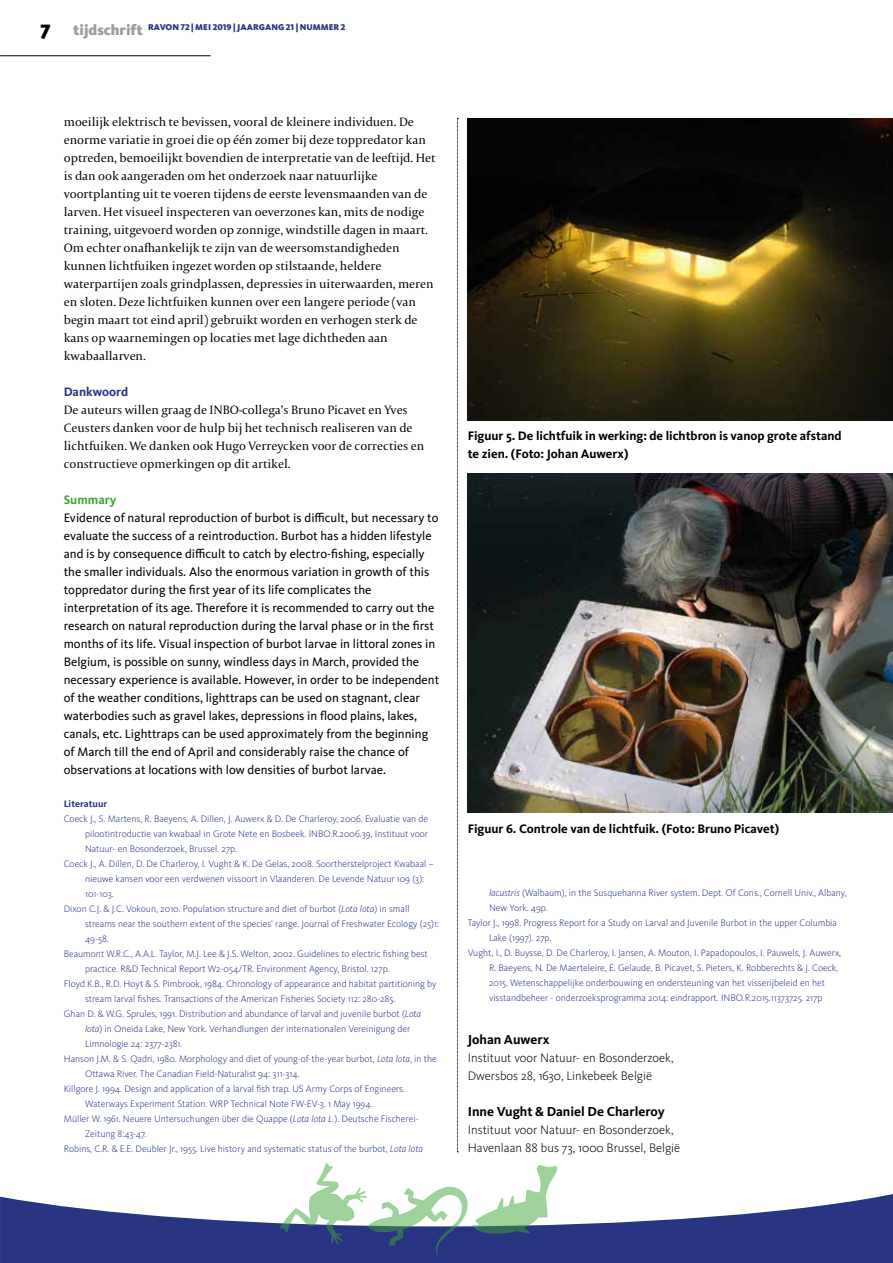
<style>
.page{position:relative;width:893px;height:1263px;background:#fff}
.page>*{position:absolute;margin:0;border:0;box-sizing:border-box;transform-origin:0 0}
.t1{font:700 13.5px "Kievit OT";color:#000}
.t2{font:12.75px/18px "Capitolium";color:#000}
.t3{font:12.75px/18px "Kievit OT";color:#000}
.t4{font:300 12.75px/18px "Kievit OT";color:#000}
.t5{font:700 12.75px/18px "Kievit OT";color:#000}
.t6{font:700 12.75px "Kievit OT";color:#283583}
.t7{font:700 12.75px "Kievit OT";color:#3fa535}
.t8{font:300 9.75px "Kievit OT";color:#283583}
.t9{font:700 9.75px "Kievit OT";color:#283583}
.t10{font:900 8.7px "Kievit OT";letter-spacing:.01em;color:#283583}
.s1{font-size:21px;color:#000}
.s2{font-size:15px;color:#9d9d9c}
.s3{font-style:italic}
</style>
<div class="page">
<svg style="left:0;top:1194px;width:893px;height:69px;fill:#283583"></svg>
<hr style="left:0;top:55px;width:211px;height:1px;background:#000">
<svg style="left:278px;top:1162px;width:279px;height:94px"></svg>
<svg style="left:457px;top:118px;width:1px;height:1034px"></svg>
<img style="left:468px;top:118px;width:425px;height:303px">
<img style="left:468px;top:474px;width:425px;height:338px">
<p class="t10" style="left:41px;top:21px;width:306px"><span class="s1">7</span> <span class="s2">tijdschrift</span> RAVON 72 | MEI 2019 | JAARGANG 21 | NUMMER 2</p>
<p class="t2" style="left:64px;top:113px;width:373px">moeilijk elektrisch te bevissen, vooral de kleinere individuen. De enorme variatie in groei die op één zomer bij deze toppredator kan optreden, bemoeilijkt bovendien de interpretatie van de leeftijd. Het is dan ook aangeraden om het onderzoek naar natuurlijke voortplanting uit te voeren tijdens de eerste levensmaanden van de larven. Het visueel inspecteren van oeverzones kan, mits de nodige training, uitgevoerd worden op zonnige, windstille dagen in maart.<br>Om echter onafhankelijk te zijn van de weersomstandigheden kunnen lichtfuiken ingezet worden op stilstaande, heldere waterpartijen zoals grindplassen, depressies in uiterwaarden, meren en sloten. Deze lichtfuiken kunnen over een langere periode (van begin maart tot eind april) gebruikt worden en verhogen sterk de kans op waarnemingen op locaties met lage dichtheden aan kwabaallarven.</p>
<h2 class="t6" style="left:64px;top:384px;width:66px">Dankwoord</h2>
<p class="t2" style="left:64px;top:401px;width:362px">De auteurs willen graag de INBO-collega’s Bruno Picavet en Yves Ceusters danken voor de hulp bij het technisch realiseren van de lichtfuiken. We danken ook Hugo Verreycken voor de correcties en constructieve opmerkingen op dit artikel.</p>
<h2 class="t7" style="left:64px;top:492px;width:54px">Summary</h2>
<p class="t3" style="left:64px;top:509px;width:377px">Evidence of natural reproduction of burbot is difficult, but necessary to evaluate the success of a reintroduction. Burbot has a hidden lifestyle and is by consequence difficult to catch by electro-fishing, especially the smaller individuals. Also the enormous variation in growth of this toppredator during the first year of its life complicates the interpretation of its age. Therefore it is recommended to carry out the research on natural reproduction during the larval phase or in the first months of its life. Visual inspection of burbot larvae in littoral zones in Belgium, is possible on sunny, windless days in March, provided the necessary experience is available. However, in order to be independent of the weather conditions, lighttraps can be used on stagnant, clear waterbodies such as gravel lakes, depressions in flood plains, lakes, canals, etc. Lighttraps can be used approximately from the beginning of March till the end of April and considerably raise the chance of observations at locations with low densities of burbot larvae.</p>
<p class="t9" style="left:64px;top:798px;width:45px">Literatuur</p>
<p class="t8" style="left:64px;top:813px;width:366px">Coeck J., S. Martens, R. Baeyens, A. Dillen, J. Auwerx &amp; D. De Charleroy, 2006. Evaluatie van de</p>
<p class="t8" style="left:85px;top:828px;width:345px">pilootintroductie van kwabaal in Grote Nete en Bosbeek. INBO.R.2006.39, Instituut voor</p>
<p class="t8" style="left:85px;top:843px;width:153px">Natuur- en Bosonderzoek, Brussel. 27p.</p>
<p class="t8" style="left:64px;top:858px;width:371px">Coeck J., A. Dillen, D. De Charleroy, I. Vught &amp; K. De Gelas, 2008. Soortherstelproject Kwabaal –</p>
<p class="t8" style="left:85px;top:873px;width:341px">nieuwe kansen voor een verdwenen vissoort in Vlaanderen. De Levende Natuur 109 (3):</p>
<p class="t8" style="left:85px;top:888px;width:30px">101-103.</p>
<p class="t8" style="left:64px;top:903px;width:347px">Dixon C.J. &amp; J.C. Vokoun, 2010. Population structure and diet of burbot (<span class="s3">Lota lota</span>) in small</p>
<p class="t8" style="left:85px;top:918px;width:355px">streams near the southern extent of the species’ range. Journal of Freshwater Ecology (25)1:</p>
<p class="t8" style="left:85px;top:933px;width:25px">49-58.</p>
<p class="t8" style="left:64px;top:948px;width:366px">Beaumont W.R.C., A.A.L. Taylor, M.J. Lee &amp; J.S. Welton, 2002. Guidelines to electric fishing best</p>
<p class="t8" style="left:85px;top:963px;width:306px">practice. R&amp;D Technical Report W2-054/TR. Environment Agency, Bristol. 127p.</p>
<p class="t8" style="left:64px;top:978px;width:374px">Floyd K.B., R.D. Hoyt &amp; S. Pimbrook, 1984. Chronology of appearance and habitat partitioning by</p>
<p class="t8" style="left:85px;top:993px;width:312px">stream larval fishes. Transactions of the American Fisheries Society 112: 280-285.</p>
<p class="t8" style="left:64px;top:1008px;width:359px">Ghan D. &amp; W.G. Sprules, 1991. Distribution and abundance of larval and juvenile burbot (<span class="s3">Lota</span></p>
<p class="t8" style="left:85px;top:1023px;width:327px"><span class="s3">lota</span>) in Oneida Lake, New York. Verhandlungen der internationalen Vereinigung der</p>
<p class="t8" style="left:85px;top:1038px;width:99px">Limnologie 24: 2377-2381.</p>
<p class="t8" style="left:64px;top:1053px;width:375px">Hanson J.M. &amp; S. Qadri, 1980. Morphology and diet of young-of-the-year burbot, <span class="s3">Lota lota</span>, in the</p>
<p class="t8" style="left:85px;top:1068px;width:216px">Ottawa River. The Canadian Field-Naturalist 94: 311-314.</p>
<p class="t8" style="left:64px;top:1083px;width:343px">Killgore J. 1994. Design and application of a larval fish trap. US Army Corps of Engineers.</p>
<p class="t8" style="left:85px;top:1098px;width:289px">Waterways Experiment Station. WRP Technical Note FW-EV-3. 1 May 1994.</p>
<p class="t8" style="left:64px;top:1113px;width:356px">Müller W. 1961. Neuere Untersuchungen über die Quappe (<span class="s3">Lota lota L.</span>). Deutsche Fischerei-</p>
<p class="t8" style="left:85px;top:1128px;width:63px">Zeitung 8:43-47.</p>
<p class="t8" style="left:64px;top:1143px;width:361px">Robins, C.R. &amp; E.E. Deubler Jr., 1955. Live history and systematic status of the burbot, <span class="s3">Lota lota</span></p>
<h2 class="t5" style="left:468px;top:427px;width:375px">Figuur 5. De lichtfuik in werking: de lichtbron is vanop grote afstand te zien. (Foto: Johan Auwerx)</h2>
<h2 class="t5" style="left:468px;top:819px;width:313px">Figuur 6. Controle van de lichtfuik. (Foto: Bruno Picavet)</h2>
<p class="t8" style="left:489px;top:887px;width:359px"><span class="s3">lacustris</span> (Walbaum), in the Susquehanna River system. Dept. Of Cons., Cornell Univ., Albany,</p>
<p class="t8" style="left:489px;top:902px;width:60px">New York. 49p.</p>
<p class="t8" style="left:468px;top:917px;width:371px">Taylor J., 1998. Progress Report for a Study on Larval and Juvenile Burbot in the upper Columbia</p>
<p class="t8" style="left:489px;top:932px;width:64px">Lake (1997). 27p.</p>
<p class="t8" style="left:468px;top:947px;width:375px">Vught, I., D. Buysse, D. De Charleroy, I. Jansen, A. Mouton, I. Papadopoulos, I. Pauwels, J. Auwerx,</p>
<p class="t8" style="left:489px;top:962px;width:351px">R. Baeyens, N. De Maerteleire, E. Gelaude, B. Picavet, S. Pieters, K. Robberechts &amp; J. Coeck,</p>
<p class="t8" style="left:489px;top:977px;width:337px">2015. Wetenschappelijke onderbouwing en ondersteuning van het visserijbeleid en het</p>
<p class="t8" style="left:489px;top:992px;width:335px">visstandbeheer - onderzoeksprogramma 2014: eindrapport. INBO.R.2015.11373725. 217p</p>
<h1 class="t1" style="left:468px;top:1031px;width:83px">Johan Auwerx</h1>
<h2 class="t4" style="left:468px;top:1049px;width:207px">Instituut voor Natuur- en Bosonderzoek,<br>Dwersbos 28, 1630, Linkebeek België</h2>
<h1 class="t1" style="left:468px;top:1103px;width:199px">Inne Vught &amp; Daniel De Charleroy</h1>
<h2 class="t4" style="left:468px;top:1121px;width:214px">Instituut voor Natuur- en Bosonderzoek,<br>Havenlaan 88 bus 73, 1000 Brussel, België</h2>
</div>
